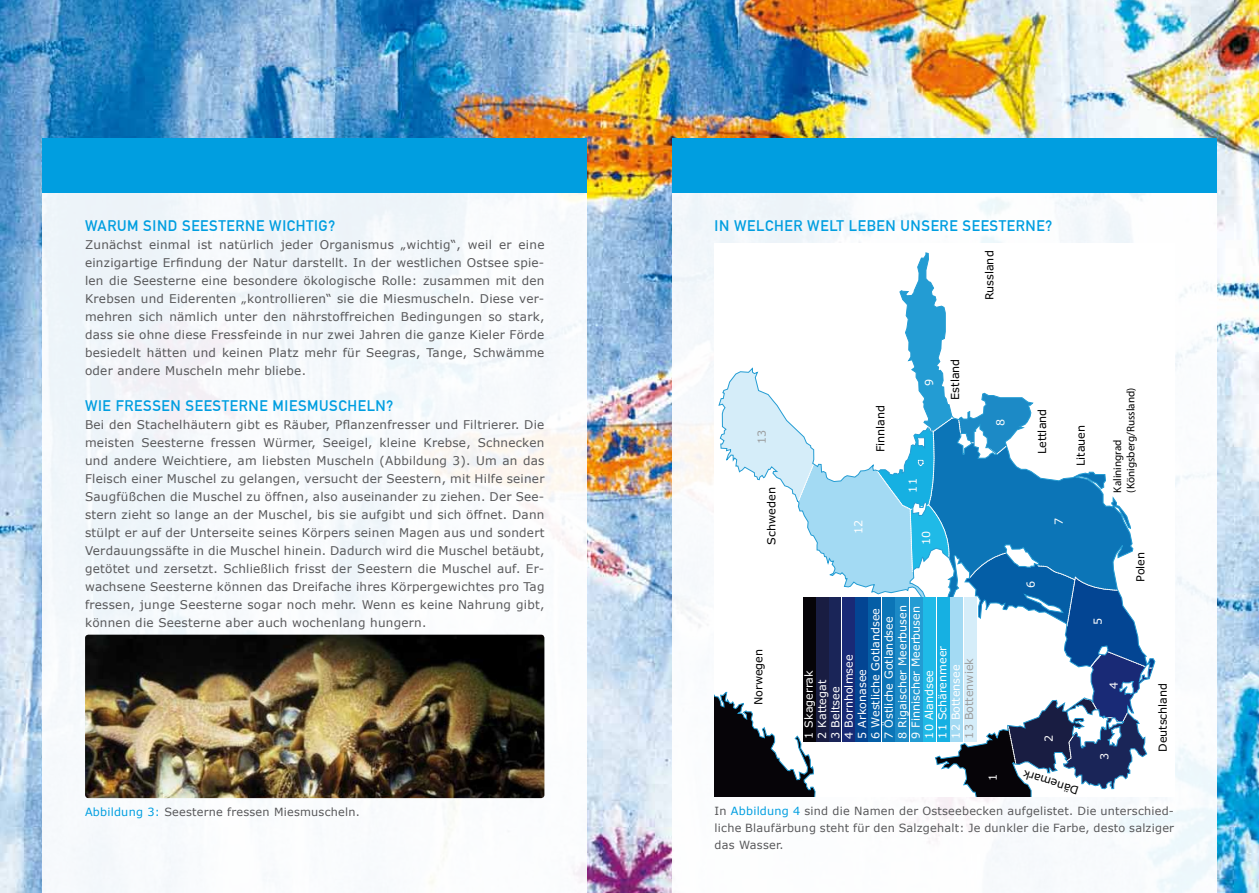
<style>
.page{position:relative;width:1259px;height:893px;background:#fff}
.page>*{position:absolute;margin:0;border:0;box-sizing:border-box;transform-origin:0 0}
.t1{font:15px "DIN Mittelschrift LT Alternate";letter-spacing:.04em;color:#009ee0}
.t2{font:12px/18px "Verdana";letter-spacing:.02em;color:#58585a;text-align:justify}
.t3{font:11.25px/16.5px "Verdana";letter-spacing:.02em;color:#58585a;text-align:justify}
.t4{font:11.1px/13.4px "Verdana";color:#fff}
.t5{font:11.1px "Verdana";color:#000}
.t6{font:11.1px/13.4px "Myriad Pro";color:#000}
.t7{font:11.1px "Verdana";color:#9c9e9f}
.s1{color:#009ee0}
</style>
<div class="page">
<img style="left:0;top:0;width:1259px;height:893px">
<div style="left:43px;top:193px;width:544px;height:700px;background:#f7fafc"></div>
<div style="left:43px;top:138px;width:544px;height:55px;background:#009ee0"></div>
<div style="left:672px;top:193px;width:544px;height:700px;background:#fff"></div>
<div style="left:672px;top:138px;width:544px;height:55px;background:#009ee0"></div>
<img style="left:85px;top:635px;width:459px;height:163px">
<svg style="left:714px;top:252px;width:442px;height:545px"></svg>
<div style="left:963px;top:597px;width:13px;height:145px;background:#d5edf9"></div>
<div style="left:950px;top:597px;width:13px;height:145px;background:#a3daf3"></div>
<div style="left:937px;top:597px;width:12px;height:145px;background:#16b0e2"></div>
<div style="left:923px;top:597px;width:13px;height:145px;background:#1fbae7"></div>
<div style="left:910px;top:597px;width:12px;height:145px;background:#239cd3"></div>
<div style="left:895px;top:597px;width:14px;height:145px;background:#1c8ac6"></div>
<div style="left:882px;top:597px;width:12px;height:145px;background:#0c75b7"></div>
<div style="left:868px;top:597px;width:13px;height:145px;background:#045ea6"></div>
<div style="left:855px;top:597px;width:12px;height:145px;background:#034593"></div>
<div style="left:842px;top:597px;width:12px;height:145px;background:#192a76"></div>
<div style="left:830px;top:597px;width:11px;height:145px;background:#1a2558"></div>
<div style="left:816px;top:597px;width:13px;height:145px;background:#191d42"></div>
<div style="left:803px;top:597px;width:13px;height:145px;background:#060408"></div>
<p class="t1" style="left:85px;top:217px;width:33px">WARUM</p>
<p class="t1" style="left:143px;top:217px;width:193px">SIND SEESTERNE WICHTIG?</p>
<p class="t2" style="left:85px;top:235px;width:461px">Zunächst einmal ist natürlich jeder Organismus „wichtig“, weil er eine einzigartige Erfindung der Natur darstellt. In der westlichen Ostsee spie&shy;len die Seesterne eine besondere ökologische Rolle: zusammen mit den Krebsen und Eiderenten „kontrollieren“ sie die Miesmuscheln. Diese ver&shy;mehren sich nämlich unter den nährstoffreichen Bedingungen so stark, dass sie ohne diese Fressfeinde in nur zwei Jahren die ganze Kieler Förde besiedelt hätten und keinen Platz mehr für Seegras, Tange, Schwämme oder andere Muscheln mehr bliebe.</p>
<p class="t1" style="left:85px;top:397px;width:224px">WIE FRESSEN SEESTERNE MIESMUSC</p>
<p class="t1" style="left:347px;top:397px;width:48px">HELN?</p>
<p class="t2" style="left:85px;top:415px;width:461px">Bei den Stachelhäutern gibt es Räuber, Pflanzenfresser und Filtrierer. Die meisten Seesterne fressen Würmer, Seeigel, kleine Krebse, Schnecken und andere Weichtiere, am liebsten Muscheln (Abbildung 3). Um an das Fleisch einer Muschel zu gelangen, versucht der Seestern, mit Hilfe seiner Saugfüßchen die Muschel zu öffnen, also auseinander zu ziehen. Der See&shy;stern zieht so lange an der Muschel, bis sie aufgibt und sich öffnet. Dann stülpt er auf der Unterseite seines Körpers seinen Magen aus und sondert Verdauungssäfte in die Muschel hinein. Dadurch wird die Muschel betäubt, getötet und zersetzt. Schließlich frisst der Seestern die Muschel auf. Er&shy;wachsene Seesterne können das Dreifache ihres Körpergewichtes pro Tag fressen, junge Seesterne sogar noch mehr. Wenn es keine Nahrung gibt, können die Seesterne aber auch wochenlang hungern.</p>
<p class="t3" style="left:85px;top:803px;width:276px"><span class="s1">Abbildung 3:</span> Seesterne fressen Miesmuscheln.</p>
<p class="t1" style="left:714px;top:217px;width:339px">IN WELCHER WELT LEBEN UNSERE SEESTERNE?</p>
<p class="t7" style="left:754px;top:444px;width:16px;rotate:-90deg">13</p>
<p class="t5" style="left:764px;top:545px;width:59px;rotate:-90deg">Schweden</p>
<p class="t5" style="left:751px;top:705px;width:58px;rotate:-90deg">Norwegen</p>
<p class="t5" style="left:982px;top:300px;width:52px;rotate:-90deg">Russland</p>
<p class="t5" style="left:873px;top:452px;width:49px;rotate:-90deg">Finnland</p>
<p class="t4" style="left:852px;top:534px;width:16px;rotate:-90deg">12</p>
<p class="t4" style="left:922px;top:386px;width:9px;rotate:-90deg">9</p>
<p class="t5" style="left:948px;top:400px;width:42px;rotate:-90deg">Estland</p>
<p class="t4" style="left:906px;top:492px;width:16px;rotate:-90deg">11</p>
<p class="t4" style="left:919px;top:545px;width:16px;rotate:-90deg">10</p>
<p class="t4" style="left:994px;top:426px;width:9px;rotate:-90deg">8</p>
<p class="t4" style="left:802px;top:738px;width:135px;rotate:-90deg">1 Skagerrak<br>2 Kattegat<br>3 Beltsee<br>4 Bornholmsee<br>5 Arkonasee<br>6 Westliche Gotlandsee<br>7 Östliche Gotlandsee<br>8 Rigaischer Meerbusen<br>9 Finnischer Meerbusen<br>10 Alandsee<br>11 Schärenmeer<br>12 Bottensee</p>
<p class="t7" style="left:962px;top:738px;width:82px;rotate:-90deg">13 Bottenwiek</p>
<p class="t4" style="left:986px;top:781px;width:9px;rotate:-90deg">1</p>
<p class="t5" style="left:1035px;top:454px;width:47px;rotate:-90deg">Lettland</p>
<p class="t4" style="left:1052px;top:525px;width:9px;rotate:-90deg">7</p>
<p class="t4" style="left:1024px;top:588px;width:9px;rotate:-90deg">6</p>
<p class="t5" style="left:1073px;top:466px;width:43px;rotate:-90deg">Litauen</p>
<p class="t6" style="left:1110px;top:492px;width:106px;rotate:-90deg">Kaliningrad (Königsberg/Russland)</p>
<p class="t4" style="left:1091px;top:625px;width:9px;rotate:-90deg">5</p>
<p class="t5" style="left:1133px;top:582px;width:31px;rotate:-90deg">Polen</p>
<p class="t4" style="left:1042px;top:742px;width:9px;rotate:-90deg">2</p>
<p class="t5" style="left:1076px;top:798px;width:59px;rotate:-162deg">Dänemark</p>
<p class="t4" style="left:1107px;top:689px;width:9px;rotate:-90deg">4</p>
<p class="t4" style="left:1098px;top:759px;width:9px;rotate:-90deg">3</p>
<p class="t5" style="left:1155px;top:752px;width:71px;rotate:-90deg">Deutschland</p>
<p class="t3" style="left:714px;top:803px;width:461px">In <span class="s1">Abbildung 4</span> sind die Namen der Ostseebecken aufgelistet. Die unterschied&shy;liche Blaufärbung steht für den Salzgehalt: Je dunkler die Farbe, desto salziger das Wasser.</p>
</div>
